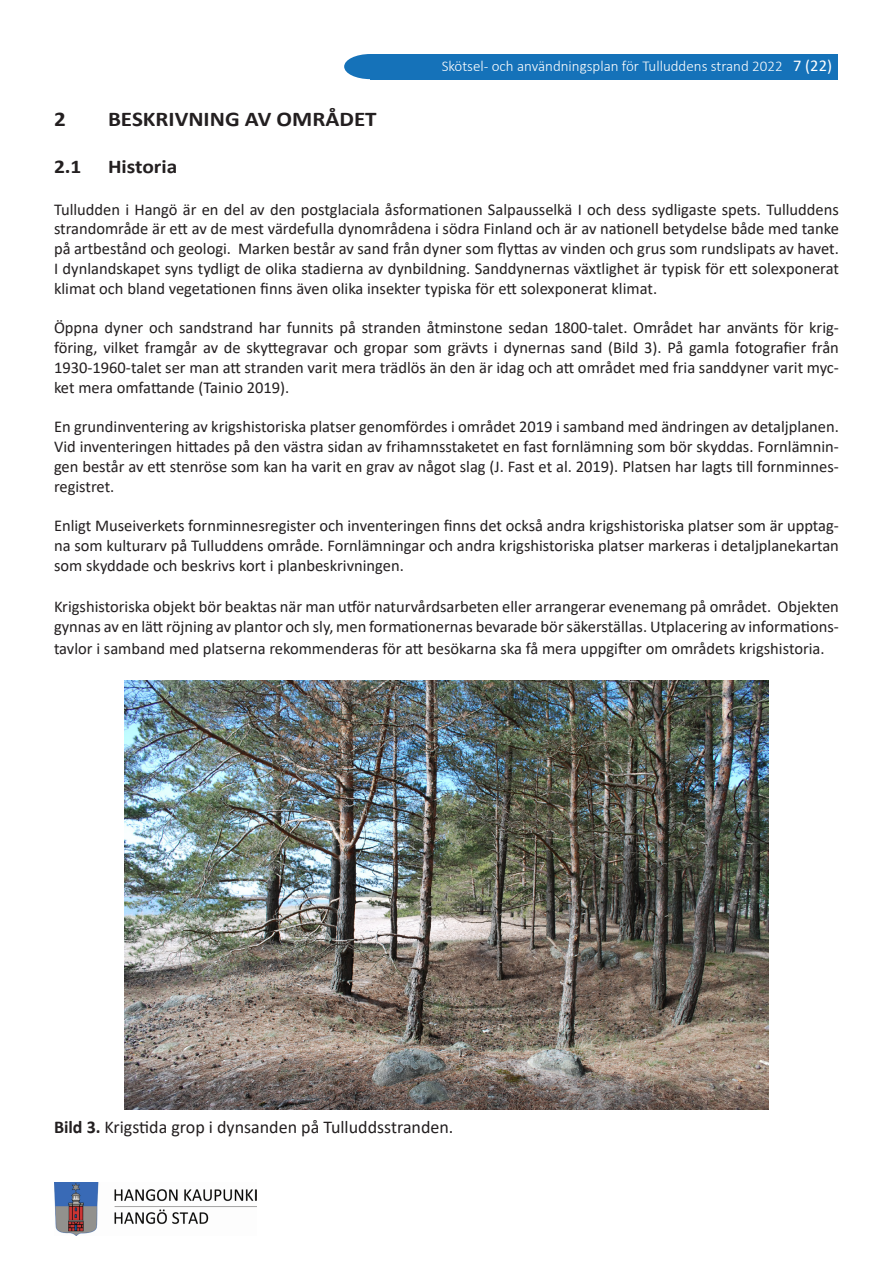
<style>
.page{position:relative;width:893px;height:1263px;background:#fff}
.page>*{position:absolute;margin:0;border:0;box-sizing:border-box;transform-origin:0 0}
.Pääotsikko{font:700 21px "Calibri";color:#231f20;scale:1.1 1}
.Otsikko1{font:700 19.5px "Calibri";color:#231f20;scale:1.1 1}
.t1{font:18px "Calibri";color:#231f20}
.teksti{font:16.5px/19.8px "Calibri";color:#231f20;text-align:justify}
.t2{font:300 15px "Calibri";color:#fff}
.s1{font-weight:400;font-size:16.5px}
.s2{font-weight:700}
</style>
<div class="page">
<div style="left:370px;top:54px;width:468px;height:25px;background:#1572b9"></div>
<div style="left:344px;top:54px;width:53px;height:25px;background:#1572b9;border-radius:50%"></div>
<img style="left:54px;top:1183px;width:203px;height:52px">
<img style="left:124px;top:680px;width:645px;height:430px">
<p class="t2" style="left:442px;top:57px;width:392px">Skötsel- och användningsplan för Tulluddens strand 2022 <span class="s1">7 (22)</span></p>
<p class="Pääotsikko" style="left:54px;top:104px;width:12px">2</p>
<p class="Pääotsikko" style="left:108px;top:104px;width:246px">BESKRIVNING AV OMRÅDET</p>
<p class="Otsikko1" style="left:54px;top:153px;width:26px">2.1</p>
<p class="Otsikko1" style="left:108px;top:153px;width:65px">Historia</p>
<p class="teksti" style="left:54px;top:199px;width:786px">Tulludden i Hangö är en del av den postglaciala åsformationen Salpausselkä I och dess sydligaste spets. Tulluddens strandområde är ett av de mest värdefulla dynområdena i södra Finland och är av nationell betydelse både med tanke på artbestånd och geologi. Marken består av sand från dyner som flyttas av vinden och grus som rundslipats av havet.<br>I dynlandskapet syns tydligt de olika stadierna av dynbildning. Sanddynernas växtlighet är typisk för ett solexponerat klimat och bland vegetationen finns även olika insekter typiska för ett solexponerat klimat.</p>
<p class="teksti" style="left:54px;top:318px;width:786px">Öppna dyner och sandstrand har funnits på stranden åtminstone sedan 1800-talet. Området har använts för krig&shy;föring, vilket framgår av de skyttegravar och gropar som grävts i dynernas sand (Bild 3). På gamla fotografier från 1930-1960-talet ser man att stranden varit mera trädlös än den är idag och att området med fria sanddyner varit myc&shy;ket mera omfattande (Tainio 2019).</p>
<p class="teksti" style="left:54px;top:417px;width:786px">En grundinventering av krigshistoriska platser genomfördes i området 2019 i samband med ändringen av detaljplanen.<br>Vid inventeringen hittades på den västra sidan av frihamnsstaketet en fast fornlämning som bör skyddas. Fornlämnin&shy;gen består av ett stenröse som kan ha varit en grav av något slag (J. Fast et al. 2019). Platsen har lagts till fornminnes&shy;registret.</p>
<p class="teksti" style="left:54px;top:516px;width:786px">Enligt Museiverkets fornminnesregister och inventeringen finns det också andra krigshistoriska platser som är upptag&shy;na som kulturarv på Tulluddens område. Fornlämningar och andra krigshistoriska platser markeras i detaljplanekartan som skyddade och beskrivs kort i planbeskrivningen.</p>
<p class="teksti" style="left:54px;top:597px;width:786px">Krigshistoriska objekt bör beaktas när man utför naturvårdsarbeten eller arrangerar evenemang på området. Objekten gynnas av en lätt röjning av plantor och sly, men formationernas bevarade bör säkerställas. Utplacering av informations-</p>
<p class="teksti" style="left:54px;top:638px;width:772px">tavlor i samband med platserna rekommenderas för att besökarna ska få mera uppgifter om områdets krigshistoria.</p>
<p class="t1" style="left:54px;top:1115px;width:401px"><span class="s2">Bild 3.</span> Krigstida grop i dynsanden på Tulluddsstranden.</p>
</div>
